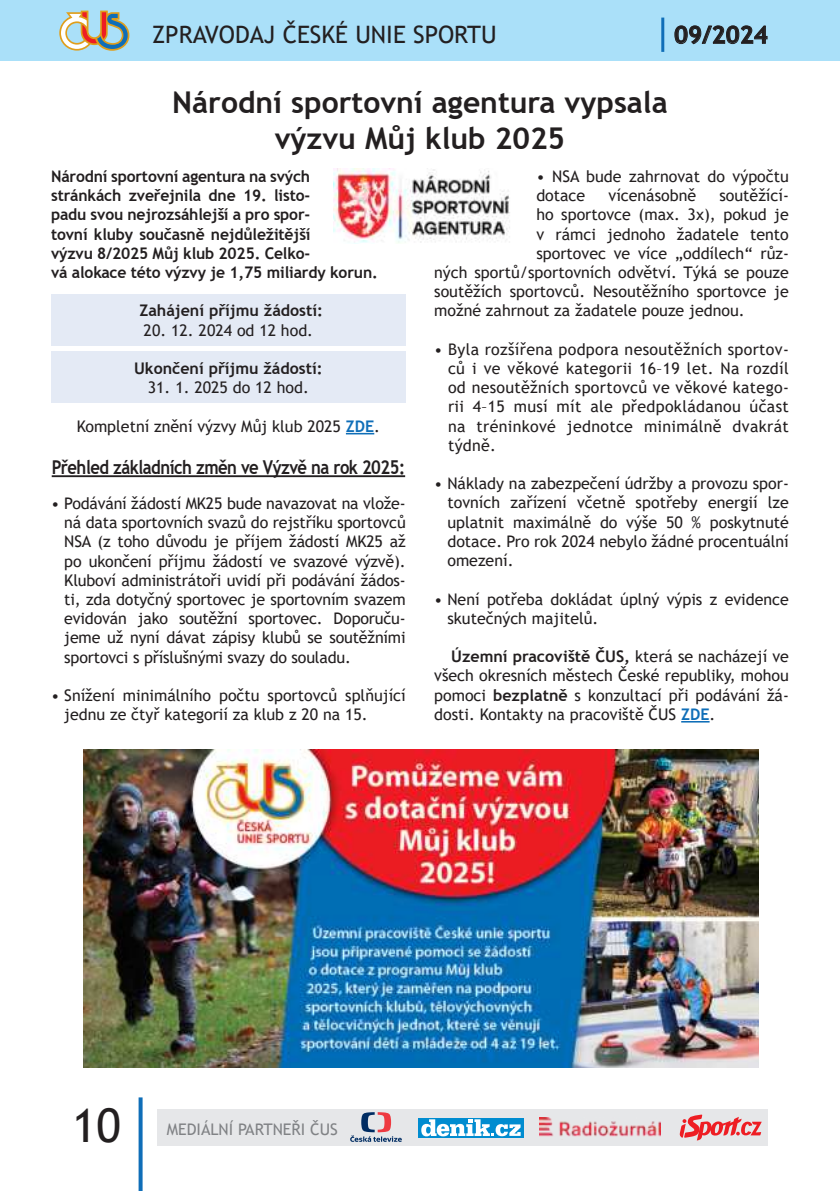
<style>
.page{position:relative;width:840px;height:1191px;background:#fff}
.page>*{position:absolute;margin:0;border:0;box-sizing:border-box;transform-origin:0 0}
.t1{font:46.6px "Trebuchet MS";color:#231f20}
.t2{font:700 30px/36px "Trebuchet MS";color:#231f20;text-align:center}
.t3{font:24px "Trebuchet MS";color:#231f20}
.t4{font:700 24px "Trebuchet MS";color:#231f20}
.t5{font:700 19.2px "Trebuchet MS";letter-spacing:-.03em;color:#231f20;scale:.87 1}
.t6{font:16px/19.2px "Trebuchet MS";color:#231f20;text-align:justify}
.t7{font:700 16px/19.2px "Trebuchet MS";letter-spacing:-.01em;color:#231f20}
.t8{font:16px "Trebuchet MS";color:#808285}
.s1{font-weight:700;color:#0f6eb8}
.s2{font-weight:700}
</style>
<div class="page">
<div style="left:51px;top:295px;width:354px;height:51px;background:#e4eaf5"></div>
<div style="left:51px;top:351px;width:354px;height:52px;background:#e4eaf5"></div>
<div style="left:0;top:0;width:839px;height:61px;background:#aae0f9"></div>
<svg style="left:59px;top:11px;width:70px;height:40px"></svg>
<svg style="left:674px;top:25px;width:93px;height:19px"></svg>
<hr style="left:661px;top:18px;width:3px;height:34px;background:#0f6eb8">
<svg style="left:138px;top:1097px;width:4px;height:94px"></svg>
<div style="left:158px;top:1109px;width:609px;height:36px;background:#e6e7e9"></div>
<svg style="left:346px;top:433px;width:28px;height:1px"></svg>
<hr style="left:52px;top:475px;width:353px;height:2px;background:#231f20">
<svg style="left:681px;top:721px;width:28px;height:1px"></svg>
<img style="left:333px;top:169px;width:177px;height:74px">
<img style="left:83px;top:750px;width:675px;height:317px">
<svg style="left:350px;top:1112px;width:51px;height:29px"></svg>
<img style="left:539px;top:1117px;width:121px;height:20px">
<div style="left:418px;top:1118px;width:105px;height:19px;background:#008cd0"></div>
<svg style="left:421px;top:1119px;width:99px;height:17px"></svg>
<svg style="left:679px;top:1114px;width:82px;height:26px"></svg>
<h3 class="t3" style="left:152px;top:20px;width:346px">ZPRAVODAJ ČESKÉ UNIE SPORTU</h3>
<h3 class="t4" style="left:673px;top:21px;width:95px">09/2024</h3>
<h2 class="t2" style="left:172px;top:84px;width:497px">Národní sportovní agentura vypsala výzvu Můj klub 2025</h2>
<p class="t7" style="left:51px;top:167px;width:328px">Národní sportovní agentura na svých stránkách zveřejnila dne 19. listo-<br>padu svou nejrozsáhlejší a pro spor-<br>tovní kluby současně nejdůležitější<br>výzvu 8/2025 Můj klub 2025. Celko-<br>vá alokace této výzvy je 1,75 miliardy korun.</p>
<p class="t7" style="left:139px;top:301px;width:185px">Zahájení příjmu žádostí:</p>
<p class="t6" style="left:144px;top:320px;width:171px">20. 12. 2024 od 12 hod.</p>
<p class="t7" style="left:134px;top:359px;width:190px">Ukončení příjmu žádostí:</p>
<p class="t6" style="left:148px;top:378px;width:162px">31. 1. 2025 do 12 hod.</p>
<p class="t6" style="left:77px;top:416px;width:305px">Kompletní znění výzvy Můj klub 2025 <span class="s1">ZDE</span>.</p>
<p class="t5" style="left:52px;top:455px;width:407px">Přehled základních změn ve Výzvě na rok 2025:</p>
<p class="t6" style="left:64px;top:493px;width:343px;text-indent:-13px">• Podávání žádostí MK25 bude navazovat na vlože&shy;ná data sportovních svazů do rejstříku sportovců NSA (z toho důvodu je příjem žádostí MK25 až po ukončení příjmu žádostí ve svazové výzvě).<br>Kluboví administrátoři uvidí při podávání žádos&shy;ti, zda dotyčný sportovec je sportovním svazem evidován jako soutěžní sportovec. Doporuču&shy;jeme už nyní dávat zápisy klubů se soutěžními sportovci s příslušnými svazy do souladu.</p>
<p class="t6" style="left:64px;top:685px;width:343px;text-indent:-13px">• Snížení minimálního počtu sportovců splňující jednu ze čtyř kategorií za klub z 20 na 15.</p>
<p class="t6" style="left:536px;top:166px;width:254px">• NSA bude zahrnovat do výpočtu dotace</p>
<p class="t6" style="left:608px;top:186px;width:89px">vícenásobně</p>
<p class="t6" style="left:719px;top:186px;width:71px">soutěžící-</p>
<p class="t6" style="left:536px;top:205px;width:254px">ho sportovce (max. 3x), pokud je</p>
<p class="t6" style="left:536px;top:224px;width:254px">v rámci jednoho žadatele tento</p>
<p class="t6" style="left:536px;top:243px;width:254px">sportovec ve více „oddílech“ růz-</p>
<p class="t6" style="left:434px;top:262px;width:356px">ných sportů/sportovních odvětví. Týká se pouze</p>
<p class="t6" style="left:434px;top:282px;width:356px">soutěžích sportovců. Nesoutěžního sportovce je</p>
<p class="t6" style="left:434px;top:301px;width:312px">možné zahrnout za žadatele pouze jednou.</p>
<p class="t6" style="left:448px;top:339px;width:342px;text-indent:-14px">• Byla rozšířena podpora nesoutěžních sportov&shy;ců i ve věkové kategorii 16–19 let. Na rozdíl od nesoutěžních sportovců ve věkové katego&shy;rii 4–15 musí mít ale předpokládanou účast na tréninkové jednotce minimálně dvakrát týdně.</p>
<p class="t6" style="left:447px;top:474px;width:343px;text-indent:-13px">• Náklady na zabezpečení údržby a provozu spor&shy;tovních zařízení včetně spotřeby energií lze uplatnit maximálně do výše 50 % poskytnuté dotace. Pro rok 2024 nebylo žádné procentuální omezení.</p>
<p class="t6" style="left:447px;top:589px;width:343px;text-indent:-13px">• Není potřeba dokládat úplný výpis z evidence skutečných majitelů.</p>
<p class="t6" style="left:434px;top:647px;width:356px;text-indent:17px"><span class="s2">Územní pracoviště ČUS,</span> která se nacházejí ve všech okresních městech České republiky, mohou pomoci <span class="s2">bezplatně</span> s konzultací při podávání žá&shy;dosti. Kontakty na pracoviště ČUS <span class="s1">ZDE</span>.</p>
<h1 class="t1" style="left:72px;top:1095px;width:50px">10</h1>
<p class="t8" style="left:167px;top:1118px;width:172px">MEDIÁLNÍ PARTNEŘI ČUS</p>
</div>
